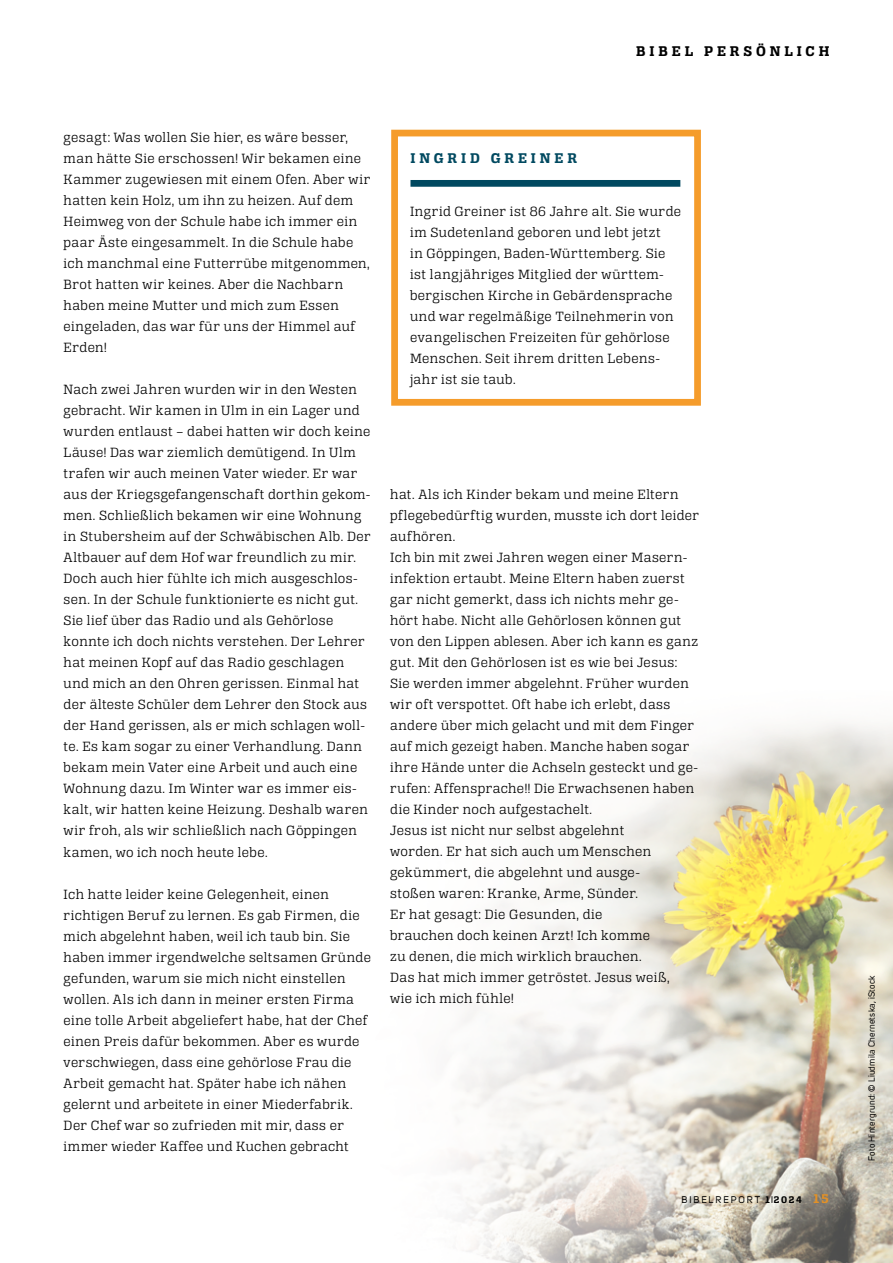
<style>
.page{position:relative;width:893px;height:1263px;background:#fff}
.page>*{position:absolute;margin:0;border:0;box-sizing:border-box;transform-origin:0 0}
.t1{font:15px "Alianza Slab 700";letter-spacing:.26em;color:#000}
.t2{font:15px "Alianza Slab 700";letter-spacing:.26em;color:#004960}
.t3{font:14.25px/21px "Alianza Slab 300";letter-spacing:.03em;color:#000}
.t4{font:9.6px "Uni Sans";letter-spacing:.195em;color:#000}
.t5{font:9px "Uni Sans";letter-spacing:.025em;color:#000}
.s1{font-family:"Alianza Slab 700";font-size:10.2px}
.s2{font-family:"Alianza Slab 700";font-size:13.5px;color:#e29127}
</style>
<div class="page">
<img style="left:453px;top:722px;width:440px;height:541px">
<div style="left:391px;top:130px;width:310px;height:276px;background:#fff;border:7px solid #f59c2b"></div>
<div style="left:410px;top:180px;width:270px;height:7px;background:#004960"></div>
<p class="t1" style="left:636px;top:42px;width:195px">BIBEL PERSÖNLICH</p>
<p class="t3" style="left:64px;top:127px;width:308px">gesagt: Was wollen Sie hier, es wäre besser, man hätte Sie erschossen! Wir bekamen eine Kammer zugewiesen mit einem Ofen. Aber wir hatten kein Holz, um ihn zu heizen. Auf dem Heimweg von der Schule habe ich immer ein paar Äste eingesammelt. In die Schule habe ich manchmal eine Futterrübe mitgenommen, Brot hatten wir keines. Aber die Nachbarn haben meine Mutter und mich zum Essen eingeladen, das war für uns der Himmel auf Erden!</p>
<p class="t3" style="left:64px;top:379px;width:308px">Nach zwei Jahren wurden wir in den Westen gebracht. Wir kamen in Ulm in ein Lager und wurden entlaust – dabei hatten wir doch keine Läuse! Das war ziemlich demütigend. In Ulm trafen wir auch meinen Vater wieder. Er war aus der Kriegsgefangenschaft dorthin gekom&shy;men. Schließlich bekamen wir eine Wohnung in Stubersheim auf der Schwäbischen Alb. Der Altbauer auf dem Hof war freundlich zu mir.<br>Doch auch hier fühlte ich mich ausgeschlos&shy;sen. In der Schule funktionierte es nicht gut.<br>Sie lief über das Radio und als Gehörlose konnte ich doch nichts verstehen. Der Lehrer hat meinen Kopf auf das Radio geschlagen und mich an den Ohren gerissen. Einmal hat der älteste Schüler dem Lehrer den Stock aus der Hand gerissen, als er mich schlagen woll&shy;te. Es kam sogar zu einer Verhandlung. Dann bekam mein Vater eine Arbeit und auch eine Wohnung dazu. Im Winter war es immer eis&shy;kalt, wir hatten keine Heizung. Deshalb waren wir froh, als wir schließlich nach Göppingen kamen, wo ich noch heute lebe.</p>
<p class="t3" style="left:64px;top:883px;width:309px">Ich hatte leider keine Gelegenheit, einen richtigen Beruf zu lernen. Es gab Firmen, die mich abgelehnt haben, weil ich taub bin. Sie haben immer irgendwelche seltsamen Gründe gefunden, warum sie mich nicht einstellen wollen. Als ich dann in meiner ersten Firma eine tolle Arbeit abgeliefert habe, hat der Chef einen Preis dafür bekommen. Aber es wurde verschwiegen, dass eine gehörlose Frau die Arbeit gemacht hat. Später habe ich nähen gelernt und arbeitete in einer Miederfabrik.<br>Der Chef war so zufrieden mit mir, dass er immer wieder Kaffee und Kuchen gebracht</p>
<p class="t2" style="left:410px;top:149px;width:168px">INGRID GREINER</p>
<p class="t3" style="left:410px;top:201px;width:273px">Ingrid Greiner ist 86 Jahre alt. Sie wurde im Sudetenland geboren und lebt jetzt<br>in Göppingen, Baden-Württemberg. Sie ist langjähriges Mitglied der württem&shy;bergischen Kirche in Gebärdensprache und war regelmäßige Teilnehmerin von evangelischen Freizeiten für gehörlose Menschen. Seit ihrem dritten Lebens&shy;jahr ist sie taub.</p>
<p class="t3" style="left:390px;top:484px;width:311px">hat. Als ich Kinder bekam und meine Eltern pflegebedürftig wurden, musste ich dort leider aufhören.<br>Ich bin mit zwei Jahren wegen einer Masern&shy;infektion ertaubt. Meine Eltern haben zuerst gar nicht gemerkt, dass ich nichts mehr ge&shy;hört habe. Nicht alle Gehörlosen können gut von den Lippen ablesen. Aber ich kann es ganz gut. Mit den Gehörlosen ist es wie bei Jesus:<br>Sie werden immer abgelehnt. Früher wurden wir oft verspottet. Oft habe ich erlebt, dass andere über mich gelacht und mit dem Finger auf mich gezeigt haben. Manche haben sogar ihre Hände unter die Achseln gesteckt und ge&shy;rufen: Affensprache!! Die Erwachsenen haben die Kinder noch aufgestachelt.<br>Jesus ist nicht nur selbst abgelehnt<br>worden. Er hat sich auch um Menschen gekümmert, die abgelehnt und ausge-<br>stoßen waren: Kranke, Arme, Sünder.<br>Er hat gesagt: Die Gesunden, die<br>brauchen doch keinen Arzt! Ich komme<br>zu denen, die mich wirklich brauchen.<br>Das hat mich immer getröstet. Jesus weiß,<br>wie ich mich fühle!</p>
<p class="t4" style="left:682px;top:1194px;width:149px">BIBELREPORT <span class="s1">1 2024</span> <span class="s2">15</span></p>
<p class="t5" style="left:867px;top:1161px;width:187px;rotate:-90deg">Foto Hintergrund: © Liudmila Chernetska, iStock</p>
</div>
